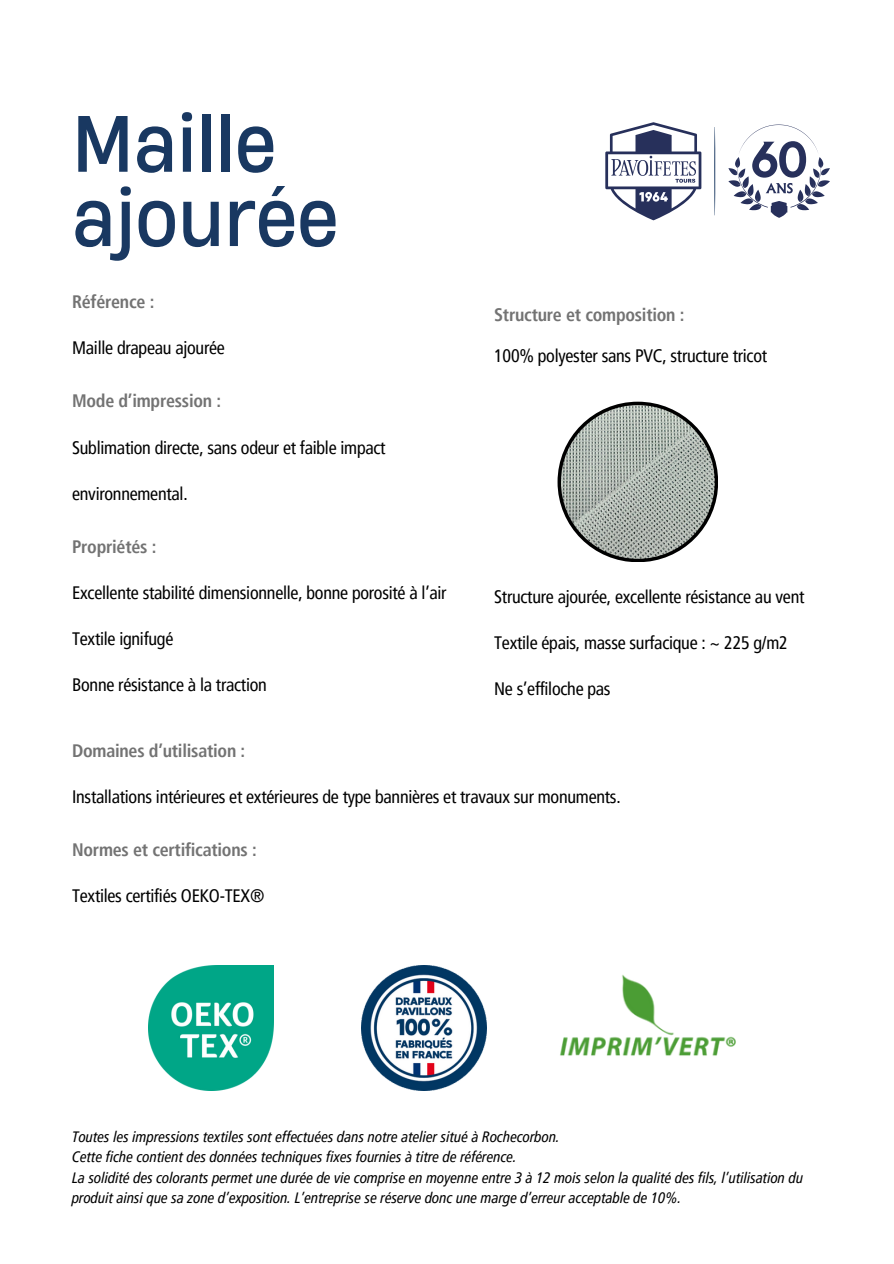
<style>
.page{position:relative;width:894px;height:1264px;background:#fff}
.page>*{position:absolute;margin:0;border:0;box-sizing:border-box;transform-origin:0 0}
.t1{font:75px/74.2px "Heading Now 64";color:#193861}
.t2{font:condensed 18px "Frutiger LT Pro";letter-spacing:-.015em;color:#000}
.t3{font:700 condensed 18px "Frutiger LT Pro";letter-spacing:-.015em;color:#737373}
.t4{font:italic condensed 15px/20.2px "Frutiger LT Pro";color:#000}
</style>
<div class="page">
<img style="left:148px;top:965px;width:125px;height:125px">
<img style="left:361px;top:965px;width:125px;height:125px">
<img style="left:560px;top:974px;width:176px;height:82px">
<svg style="left:557px;top:401px;width:161px;height:161px;background:#202020"></svg>
<img style="left:561px;top:405px;width:153px;height:154px;border-radius:50%">
<svg style="left:605px;top:122px;width:96px;height:98px"></svg>
<svg style="left:728px;top:124px;width:101px;height:94px"></svg>
<svg style="left:714px;top:127px;width:1px;height:88px"></svg>
<h3 class="t1" style="left:72px;top:105px;width:268px">Maille ajourée</h3>
<h2 class="t3" style="left:72px;top:291px;width:84px">Référence :</h2>
<h3 class="t2" style="left:72px;top:337px;width:154px">Maille drapeau ajourée</h3>
<h3 class="t3" style="left:72px;top:390px;width:150px">Mode d’impression :</h3>
<h2 class="t2" style="left:72px;top:436px;width:315px">Sublimation directe, sans odeur et faible impact</h2>
<h3 class="t2" style="left:72px;top:482px;width:117px">environnemental.</h3>
<h3 class="t3" style="left:72px;top:535px;width:86px">Propriétés :</h3>
<h3 class="t2" style="left:72px;top:581px;width:376px">Excellente stabilité dimensionnelle, bonne porosité à l’air</h3>
<h2 class="t2" style="left:72px;top:627px;width:103px">Textile ignifugé</h2>
<h3 class="t2" style="left:72px;top:673px;width:196px">Bonne résistance à la traction</h3>
<p class="t3" style="left:494px;top:303px;width:192px">Structure et composition :</p>
<h3 class="t2" style="left:494px;top:345px;width:274px">100% polyester sans PVC, structure tricot</h3>
<h3 class="t2" style="left:494px;top:585px;width:311px">Structure ajourée, excellente résistance au vent</h3>
<h3 class="t2" style="left:494px;top:631px;width:295px">Textile épais, masse surfacique : ~ 225 g/m2</h3>
<h2 class="t2" style="left:494px;top:677px;width:118px">Ne s’effiloche pas</h2>
<h3 class="t3" style="left:72px;top:739px;width:175px">Domaines d’utilisation :</h3>
<h2 class="t2" style="left:72px;top:785px;width:550px">Installations intérieures et extérieures de type bannières et travaux sur monuments.</h2>
<h3 class="t3" style="left:72px;top:838px;width:186px">Normes et certifications :</h3>
<p class="t2" style="left:72px;top:884px;width:194px">Textiles certifiés OEKO-TEX®</p>
<p class="t4" style="left:72px;top:1126px;width:489px">Toutes les impressions textiles sont effectuées dans notre atelier situé à Rochecorbon.</p>
<p class="t4" style="left:72px;top:1146px;width:446px">Cette fiche contient des données techniques fixes fournies à titre de référence.</p>
<p class="t4" style="left:72px;top:1167px;width:732px">La solidité des colorants permet une durée de vie comprise en moyenne entre 3 à 12 mois selon la qualité des fils, l’utilisation du produit ainsi que sa zone d’exposition. L’entreprise se réserve donc une marge d’erreur acceptable de 10%.</p>
</div>
